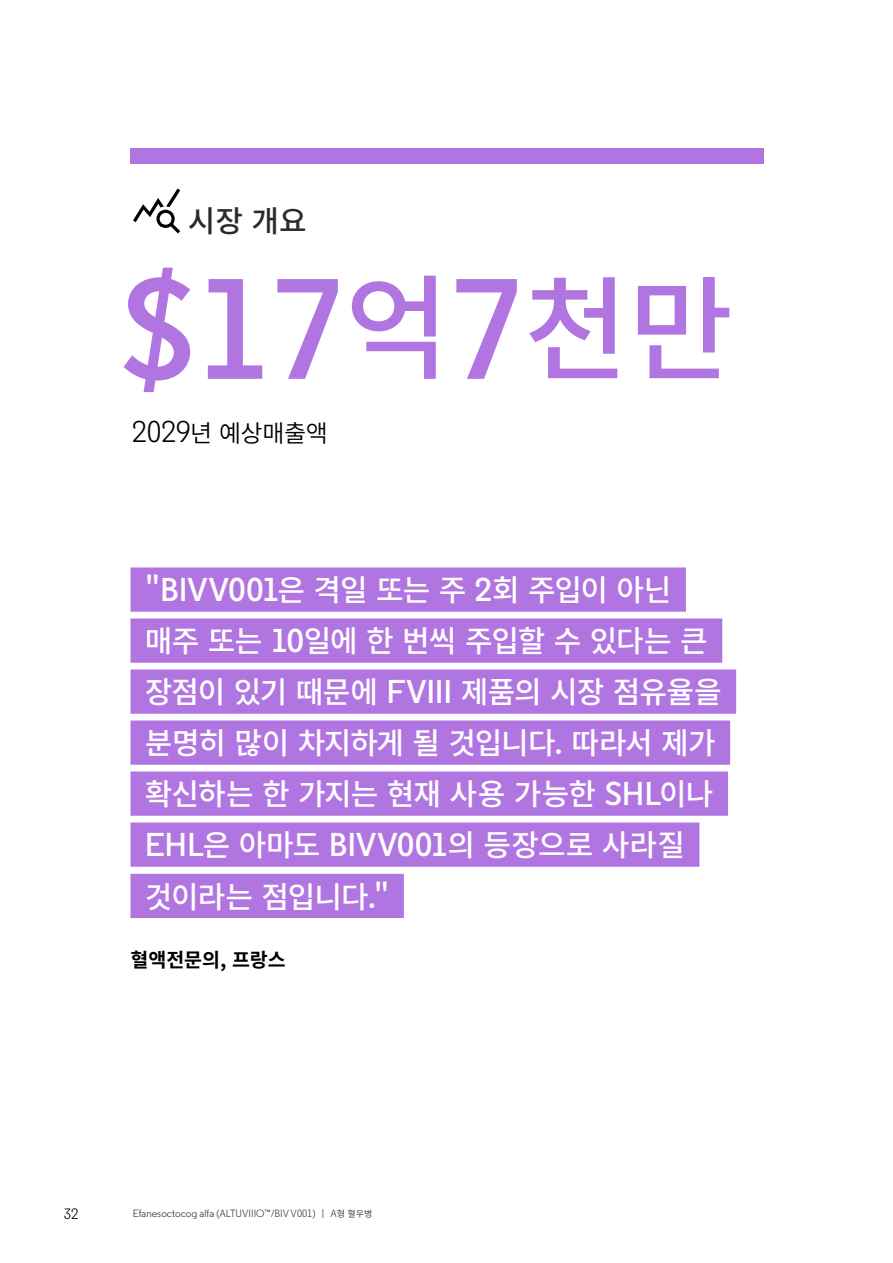
<style>
.page{position:relative;width:893px;height:1263px;background:#fff}
.page>*{position:absolute;margin:0;border:0;box-sizing:border-box;transform-origin:0 0}
.t1{font:600 142.5px "Regular Clarivate";color:#b175e1}
.t2{font:500 30px/51px "Source Han Sans KR";letter-spacing:-.025em;color:#fff}
.t3{font:500 30px "Source Han Sans KR";color:#2a2b2d}
.t4{font:24px "Source Han Sans KR";letter-spacing:-.02em;color:#000}
.t5{font:700 19.5px "Source Han Sans KR";color:#000}
.t6{font:15px "Regular Clarivate";color:#000}
.t7{font:10.5px "Regular Clarivate";color:#333332}
.s1{font-family:"Source Han Sans KR";font-weight:500;font-size:114px}
.s2{font-family:"Regular Clarivate";font-size:30px}
.s3{font-family:"Regular Clarivate";font-weight:600;font-size:33px}
.s4{font-family:"Source Han Sans KR";font-size:9px}
</style>
<div class="page">
<div style="left:130px;top:567px;width:556px;height:45px;background:#b175e1"></div>
<div style="left:130px;top:618px;width:592px;height:45px;background:#b175e1"></div>
<div style="left:130px;top:669px;width:606px;height:45px;background:#b175e1"></div>
<div style="left:130px;top:720px;width:600px;height:45px;background:#b175e1"></div>
<div style="left:130px;top:771px;width:598px;height:45px;background:#b175e1"></div>
<div style="left:130px;top:822px;width:569px;height:45px;background:#b175e1"></div>
<div style="left:130px;top:874px;width:274px;height:44px;background:#b175e1"></div>
<svg style="left:133px;top:188px;width:47px;height:45px"></svg>
<div style="left:130px;top:149px;width:634px;height:15px;background:#b175e1"></div>
<p class="t3" style="left:188px;top:204px;width:120px">시장 개요</p>
<h1 class="t1" style="left:119px;top:238px;width:616px">$17<span class="s1">억</span>7<span class="s1">천만</span></h1>
<p class="t4" style="left:132px;top:419px;width:197px"><span class="s2">2029</span>년 예상매출액</p>
<p class="t2" style="left:145px;top:565px;width:578px">"<span class="s3">BIVV001</span>은 격일 또는 주 <span class="s3">2</span>회 주입이 아닌 매주 또는 <span class="s3">10</span>일에 한 번씩 주입할 수 있다는 큰 장점이 있기 때문에 <span class="s3">FVIII</span> 제품의 시장 점유율을 분명히 많이 차지하게 될 것입니다. 따라서 제가 확신하는 한 가지는 현재 사용 가능한 <span class="s3">SHL</span>이나<br><span class="s3">EHL</span>은 아마도 <span class="s3">BIVV001</span>의 등장으로 사라질 것이라는 점입니다."</p>
<p class="t5" style="left:130px;top:949px;width:157px">혈액전문의, 프랑스</p>
<p class="t6" style="left:64px;top:1204px;width:16px">32</p>
<p class="t7" style="left:133px;top:1207px;width:241px">Efanesoctocog alfa (ALTUVIIIO™/BIV V001) | A<span class="s4">형 혈우병</span></p>
</div>
